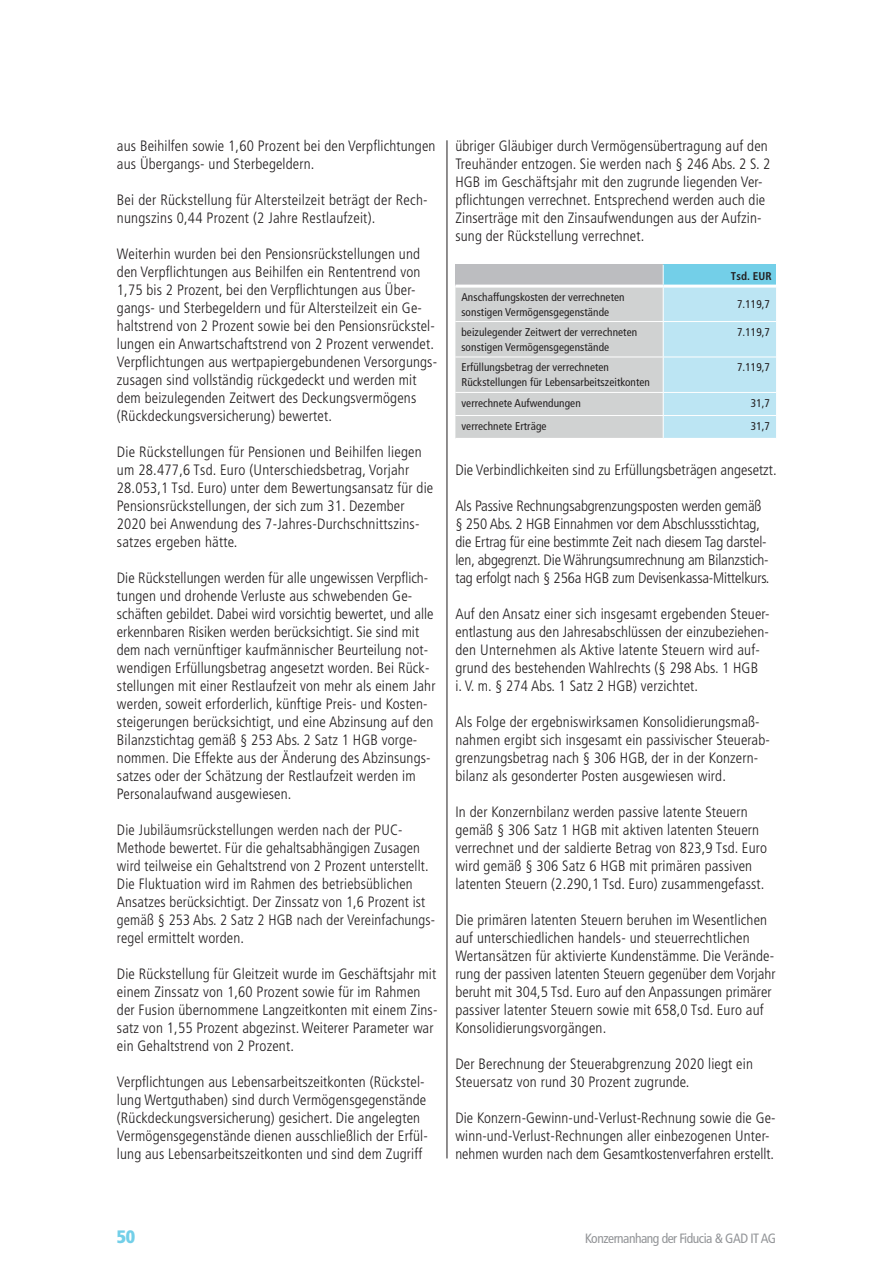
<style>
.page{position:relative;width:893px;height:1263px;background:#fff}
.page>*{position:absolute;margin:0;border:0;box-sizing:border-box;transform-origin:0 0}
.t1{font:900 condensed 18px "Frutiger";color:#73cfe8}
.t2{font:300 condensed 15px/18px "Frutiger";letter-spacing:.01em;color:#231f20}
.t3{font:300 condensed 15px/18px "Frutiger";letter-spacing:-.01em;color:#231f20}
.t4{font:condensed 13.5px "Frutiger";letter-spacing:-.035em;color:#939598}
.t5{font:condensed 11.25px/15px "Frutiger";letter-spacing:.01em;color:#231f20}
.t6{font:700 condensed 11.25px "Frutiger";letter-spacing:.01em;color:#231f20}
</style>
<div class="page">
<svg style="left:455px;top:265px;width:321px;height:173px;background:#c5d6dc"></svg>
<hr style="left:455px;top:321px;width:208px;height:1px;background:#fff">
<hr style="left:663px;top:321px;width:113px;height:1px;background:#fff">
<hr style="left:455px;top:357px;width:208px;height:1px;background:#fff">
<hr style="left:663px;top:357px;width:113px;height:1px;background:#fff">
<hr style="left:455px;top:392px;width:208px;height:1px;background:#fff">
<hr style="left:663px;top:392px;width:113px;height:1px;background:#fff">
<hr style="left:455px;top:415px;width:208px;height:1px;background:#fff">
<hr style="left:663px;top:415px;width:113px;height:1px;background:#fff">
<hr style="left:455px;top:285px;width:208px;height:3px;background:#fff">
<hr style="left:663px;top:285px;width:113px;height:3px;background:#fff">
<hr style="left:447px;top:140px;width:1px;height:1018px;background:#231f20">
<p class="t2" style="left:117px;top:137px;width:320px">aus Beihilfen sowie 1,60 Prozent bei den Verpflichtungen aus Übergangs- und Sterbegeldern.</p>
<p class="t2" style="left:117px;top:191px;width:312px">Bei der Rückstellung für Altersteilzeit beträgt der Rech&shy;nungszins 0,44 Prozent (2 Jahre Restlaufzeit).</p>
<p class="t2" style="left:117px;top:245px;width:322px">Weiterhin wurden bei den Pensionsrückstellungen und den Verpflichtungen aus Beihilfen ein Rententrend von 1,75 bis 2 Prozent, bei den Verpflichtungen aus Über&shy;gangs- und Sterbegeldern und für Altersteilzeit ein Ge&shy;haltstrend von 2 Prozent sowie bei den Pensionsrückstel&shy;lungen ein Anwartschaftstrend von 2 Prozent verwendet.<br>Verpflichtungen aus wertpapiergebundenen Versorgungs&shy;zusagen sind vollständig rückgedeckt und werden mit dem beizulegenden Zeitwert des Deckungsvermögens (Rückdeckungsversicherung) bewertet.</p>
<p class="t2" style="left:117px;top:443px;width:318px">Die Rückstellungen für Pensionen und Beihilfen liegen um 28.477,6 Tsd. Euro (Unterschiedsbetrag, Vorjahr 28.053,1 Tsd. Euro) unter dem Bewertungsansatz für die Pensionsrückstellungen, der sich zum 31. Dezember 2020 bei Anwendung des 7-Jahres-Durchschnittszins&shy;satzes ergeben hätte.</p>
<p class="t2" style="left:117px;top:569px;width:320px">Die Rückstellungen werden für alle ungewissen Verpflich&shy;tungen und drohende Verluste aus schwebenden Ge&shy;schäften gebildet. Dabei wird vorsichtig bewertet, und alle erkennbaren Risiken werden berücksichtigt. Sie sind mit dem nach vernünftiger kaufmännischer Beurteilung not&shy;wendigen Erfüllungsbetrag angesetzt worden. Bei Rück&shy;stellungen mit einer Restlaufzeit von mehr als einem Jahr werden, soweit erforderlich, künftige Preis- und Kosten&shy;steigerungen berücksichtigt, und eine Abzinsung auf den Bilanzstichtag gemäß § 253 Abs. 2 Satz 1 HGB vorge&shy;nommen. Die Effekte aus der Änderung des Abzinsungs&shy;satzes oder der Schätzung der Restlaufzeit werden im Personalaufwand ausgewiesen.</p>
<p class="t2" style="left:117px;top:821px;width:320px">Die Jubiläumsrückstellungen werden nach der PUC-Methode bewertet. Für die gehaltsabhängigen Zusagen wird teilweise ein Gehaltstrend von 2 Prozent unterstellt.<br>Die Fluktuation wird im Rahmen des betriebsüblichen Ansatzes berücksichtigt. Der Zinssatz von 1,6 Prozent ist gemäß § 253 Abs. 2 Satz 2 HGB nach der Vereinfachungs&shy;regel ermittelt worden.</p>
<p class="t2" style="left:117px;top:965px;width:322px">Die Rückstellung für Gleitzeit wurde im Geschäftsjahr mit einem Zinssatz von 1,60 Prozent sowie für im Rahmen der Fusion übernommene Langzeitkonten mit einem Zins&shy;satz von 1,55 Prozent abgezinst. Weiterer Parameter war ein Gehaltstrend von 2 Prozent.</p>
<p class="t2" style="left:117px;top:1073px;width:312px">Verpflichtungen aus Lebensarbeitszeitkonten (Rückstel&shy;lung Wertguthaben) sind durch Vermögensgegenstände (Rückdeckungsversicherung) gesichert. Die angelegten Vermögensgegenstände dienen ausschließlich der Erfül&shy;lung aus Lebensarbeitszeitkonten und sind dem Zugriff</p>
<p class="t2" style="left:455px;top:137px;width:316px">übriger Gläubiger durch Vermögensübertragung auf den Treuhänder entzogen. Sie werden nach § 246 Abs. 2 S. 2<br>HGB im Geschäftsjahr mit den zugrunde liegenden Ver&shy;pflichtungen verrechnet. Entsprechend werden auch die Zinserträge mit den Zinsaufwendungen aus der Aufzin&shy;sung der Rückstellung verrechnet.</p>
<p class="t6" style="left:731px;top:269px;width:42px">Tsd. EUR</p>
<p class="t5" style="left:461px;top:289px;width:165px">Anschaffungskosten der verrechneten sonstigen Vermögensgegenstände</p>
<p class="t5" style="left:737px;top:297px;width:34px">7.119,7</p>
<p class="t5" style="left:461px;top:325px;width:177px">beizulegender Zeitwert der verrechneten sonstigen Vermögensgegenstände</p>
<p class="t5" style="left:737px;top:325px;width:34px">7.119,7</p>
<p class="t5" style="left:461px;top:360px;width:190px">Erfüllungsbetrag der verrechneten<br>Rückstellungen für Lebensarbeitszeitkonten</p>
<p class="t5" style="left:737px;top:360px;width:34px">7.119,7</p>
<p class="t5" style="left:461px;top:395px;width:121px">verrechnete Aufwendungen</p>
<p class="t5" style="left:751px;top:395px;width:21px">31,7</p>
<p class="t5" style="left:461px;top:419px;width:87px">verrechnete Erträge</p>
<p class="t5" style="left:751px;top:419px;width:21px">31,7</p>
<p class="t2" style="left:455px;top:461px;width:323px">Die Verbindlichkeiten sind zu Erfüllungsbeträgen angesetzt.</p>
<p class="t3" style="left:455px;top:497px;width:316px">Als Passive Rechnungsabgrenzungsposten werden gemäß § 250 Abs. 2 HGB Einnahmen vor dem Abschlussstichtag, die Ertrag für eine bestimmte Zeit nach diesem Tag darstel&shy;len, abgegrenzt. Die Währungsumrechnung am Bilanzstich&shy;tag erfolgt nach § 256a HGB zum Devisenkassa-Mittelkurs.</p>
<p class="t2" style="left:455px;top:605px;width:316px">Auf den Ansatz einer sich insgesamt ergebenden Steuer&shy;entlastung aus den Jahresabschlüssen der einzubeziehen&shy;den Unternehmen als Aktive latente Steuern wird auf&shy;grund des bestehenden Wahlrechts (§ 298 Abs. 1 HGB<br>i. V. m. § 274 Abs. 1 Satz 2 HGB) verzichtet.</p>
<p class="t2" style="left:455px;top:713px;width:316px">Als Folge der ergebniswirksamen Konsolidierungsmaß&shy;nahmen ergibt sich insgesamt ein passivischer Steuerab&shy;grenzungsbetrag nach § 306 HGB, der in der Konzern&shy;bilanz als gesonderter Posten ausgewiesen wird.</p>
<p class="t2" style="left:455px;top:803px;width:313px">In der Konzernbilanz werden passive latente Steuern gemäß § 306 Satz 1 HGB mit aktiven latenten Steuern verrechnet und der saldierte Betrag von 823,9 Tsd. Euro wird gemäß § 306 Satz 6 HGB mit primären passiven latenten Steuern (2.290,1 Tsd. Euro) zusammengefasst.</p>
<p class="t2" style="left:455px;top:911px;width:322px">Die primären latenten Steuern beruhen im Wesentlichen auf unterschiedlichen handels- und steuerrechtlichen Wertansätzen für aktivierte Kundenstämme. Die Verände&shy;rung der passiven latenten Steuern gegenüber dem Vorjahr beruht mit 304,5 Tsd. Euro auf den Anpassungen primärer passiver latenter Steuern sowie mit 658,0 Tsd. Euro auf Konsolidierungsvorgängen.</p>
<p class="t2" style="left:455px;top:1055px;width:299px">Der Berechnung der Steuerabgrenzung 2020 liegt ein<br>Steuersatz von rund 30 Prozent zugrunde.</p>
<p class="t2" style="left:455px;top:1109px;width:322px">Die Konzern-Gewinn-und-Verlust-Rechnung sowie die Ge&shy;winn-und-Verlust-Rechnungen aller einbezogenen Unter&shy;nehmen wurden nach dem Gesamtkostenverfahren erstellt.</p>
<p class="t1" style="left:117px;top:1226px;width:20px">50</p>
<p class="t4" style="left:585px;top:1231px;width:192px">Konzernanhang der Fiducia &amp; GAD IT AG</p>
</div>
